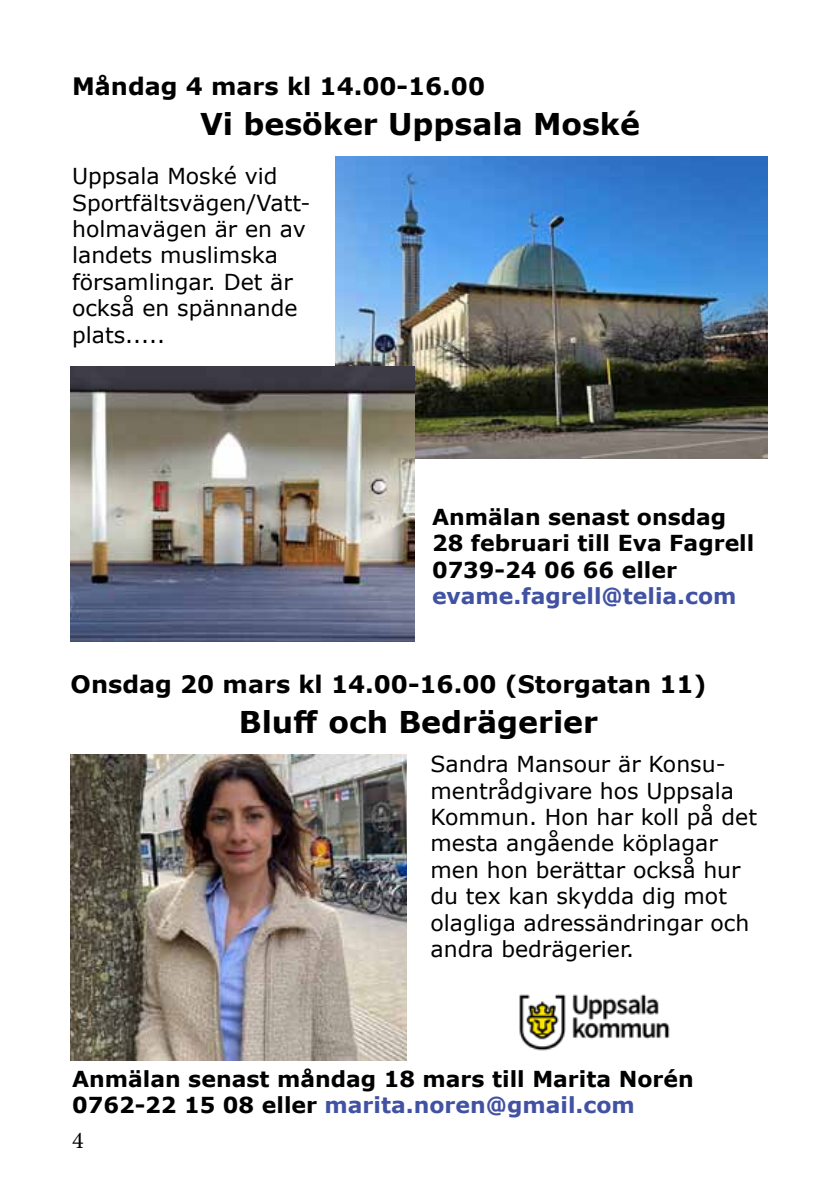
<style>
.page{position:relative;width:840px;height:1191px;background:#fff}
.page>*{position:absolute;margin:0;border:0;box-sizing:border-box;transform-origin:0 0}
.t1{font:700 30px "Verdana";color:#000}
.t2{font:700 24px "Verdana";color:#000}
.t3{font:24px "Minion Pro";color:#000}
.t4{font:22px/26.4px "Verdana";color:#000}
.t5{font:700 22px/26.4px "Verdana";color:#000}
.t6{font:700 22px "Verdana";color:#4152a3}
.s1{color:#4152a3}
</style>
<div class="page">
<img style="left:335px;top:157px;width:432px;height:301px">
<img style="left:71px;top:754px;width:335px;height:306px">
<img style="left:71px;top:366px;width:344px;height:275px">
<img style="left:519px;top:994px;width:151px;height:57px">
<p class="t2" style="left:72px;top:69px;width:414px">Måndag 4 mars kl 14.00-16.00</p>
<h1 class="t1" style="left:200px;top:103px;width:441px">Vi besöker Uppsala Moské</h1>
<p class="t4" style="left:72px;top:163px;width:240px">Uppsala Moské vid<br>Sportfältsvägen/Vatt&shy;holmavägen är en av landets muslimska församlingar. Det är också en spännande plats.....</p>
<p class="t5" style="left:432px;top:503px;width:323px">Anmälan senast onsdag<br>28 februari till Eva Fagrell<br>0739-24 06 66 eller</p>
<p class="t6" style="left:432px;top:580px;width:306px">evame.fagrell@telia.com</p>
<p class="t2" style="left:71px;top:667px;width:637px">Onsdag 20 mars kl 14.00-16.00 (Storgatan 11)</p>
<h1 class="t1" style="left:239px;top:701px;width:360px">Bluff och Bedrägerier</h1>
<p class="t4" style="left:430px;top:750px;width:328px">Sandra Mansour är Konsu&shy;mentrådgivare hos Uppsala<br>Kommun. Hon har koll på det mesta angående köplagar men hon berättar också hur du tex kan skydda dig mot olagliga adressändringar och andra bedrägerier.</p>
<p class="t5" style="left:72px;top:1065px;width:622px">Anmälan senast måndag 18 mars till Marita Norén<br>0762-22 15 08 eller <span class="s1">marita.noren@gmail.com</span></p>
<p class="t3" style="left:72px;top:1124px;width:13px">4</p>
</div>
